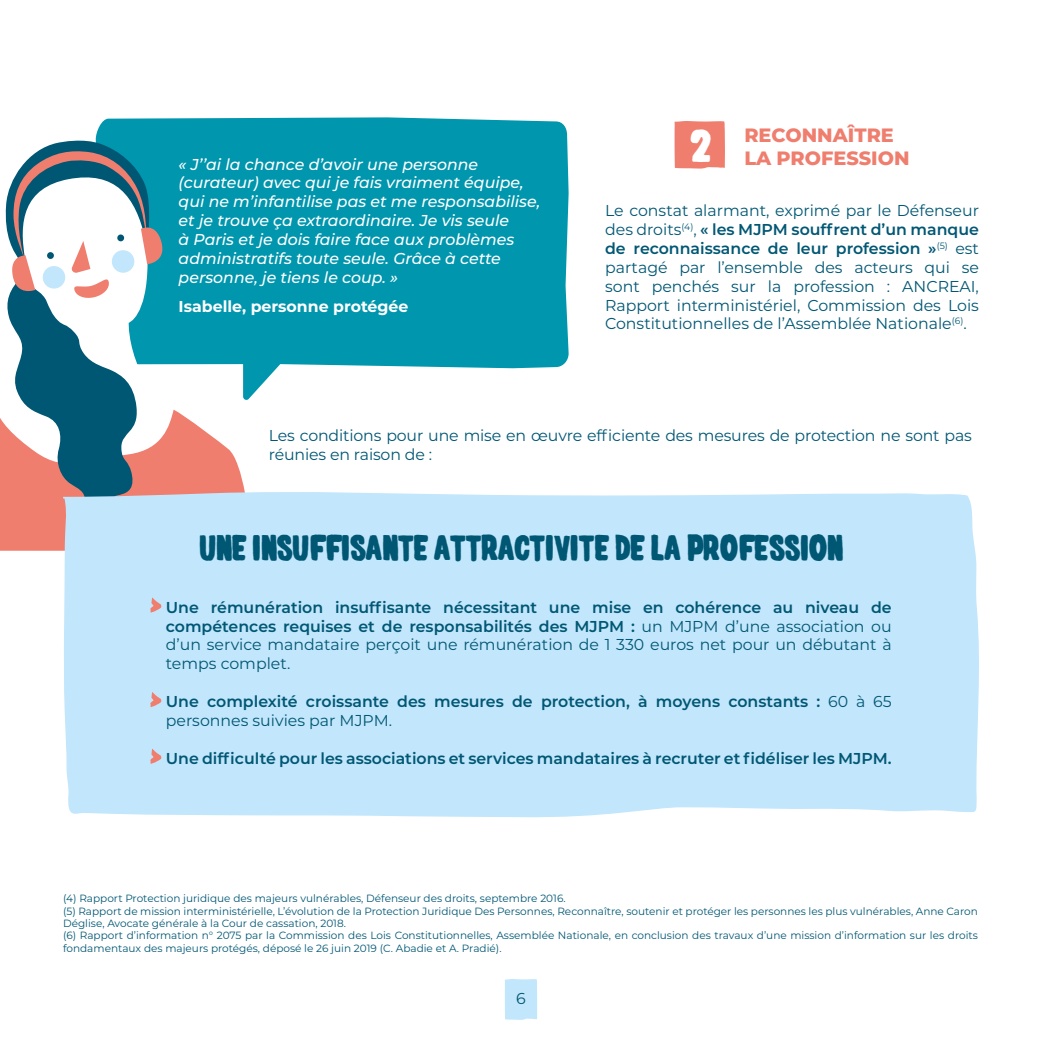
<style>
.page{position:relative;width:1042px;height:1042px;background:#fff}
.page>*{position:absolute;margin:0;border:0;box-sizing:border-box;transform-origin:0 0}
.t1{font:33.25px "elph chubba";letter-spacing:-.01em;color:#005774}
.t2{font:800 19.25px/23.1px "Montserrat";color:#ef7e6e}
.t3{font:600 15.75px/18.9px "Montserrat";color:#005774;text-align:justify}
.t4{font:15.75px/18.9px "Montserrat";letter-spacing:-.01em;color:#005774;text-align:justify}
.t5{font:italic 500 15.75px/18.9px "Montserrat";color:#fff}
.t6{font:700 15.75px "Montserrat";color:#fff}
.t7{font:10.5px/12.2px "Montserrat";color:#005774}
.s1{font-family:"elph chubba";font-weight:400;font-size:42.35px;color:#fff}
.s2{font-weight:600}
.s3{font-weight:400}
</style>
<div class="page">
<svg style="left:505px;top:979px;width:32px;height:41px"></svg>
<svg style="left:96px;top:117px;width:472px;height:277px;background:#1aa0b6"></svg>
<svg style="left:0;top:138px;width:253px;height:413px"></svg>
<div style="left:63px;top:490px;width:916px;height:328px;background:#c2e6fb"></div>
<svg style="left:150px;top:597px;width:11px;height:16px"></svg>
<svg style="left:150px;top:692px;width:11px;height:15px"></svg>
<svg style="left:150px;top:749px;width:11px;height:15px"></svg>
<svg style="left:674px;top:121px;width:51px;height:48px;background:#ef8374"></svg>
<p class="t5" style="left:179px;top:154px;width:363px">« J’’ai la chance d’avoir une personne (curateur) avec qui je fais vraiment équipe, qui ne m’infantilise pas et me responsabilise, et je trouve ça extraordinaire. Je vis seule<br>à Paris et je dois faire face aux problèmes administratifs toute seule. Grâce à cette personne, je tiens le coup. »</p>
<h3 class="t6" style="left:179px;top:295px;width:231px">Isabelle, personne protégée</h3>
<h2 class="t2" style="left:744px;top:122px;width:167px;text-indent:-55px"><span class="s1">2</span> RECONNAÎTRE<br>LA PROFESSION</h2>
<p class="t4" style="left:605px;top:200px;width:375px">Le constat alarmant, exprimé par le Défenseur des droits<sup>(4)</sup>, <span class="s2">« les MJPM souffrent d’un manque de reconnaissance de leur profession »</span><sup>(5)</sup> est partagé par l’ensemble des acteurs qui se sont penchés sur la profession : ANCREAI, Rapport interministériel, Commission des Lois Constitutionnelles de l’Assemblée Nationale<sup>(6)</sup>.</p>
<h3 class="t4" style="left:269px;top:426px;width:704px">Les conditions pour une mise en œuvre efficiente des mesures de protection ne sont pas réunies en raison de :</h3>
<h1 class="t1" style="left:199px;top:534px;width:645px">UNE INSUFFISANTE ATTRACTIVITE DE LA PROFESSION</h1>
<p class="t3" style="left:166px;top:597px;width:727px">Une rémunération insuffisante nécessitant une mise en cohérence au niveau de compétences requises et de responsabilités des MJPM : <span class="s3">un MJPM d’une association ou d’un service mandataire perçoit une rémunération de 1 330 euros net pour un débutant à temps complet.</span></p>
<h3 class="t3" style="left:166px;top:691px;width:727px">Une complexité croissante des mesures de protection, à moyens constants : <span class="s3">60 à 65 personnes suivies par MJPM.</span></h3>
<h3 class="t3" style="left:166px;top:748px;width:727px">Une difficulté pour les associations et services mandataires à recruter et fidéliser les MJPM.</h3>
<p class="t7" style="left:63px;top:892px;width:916px">(4) Rapport Protection juridique des majeurs vulnérables, Défenseur des droits, septembre 2016.<br>(5) Rapport de mission interministérielle, L’évolution de la Protection Juridique Des Personnes, Reconnaître, soutenir et protéger les personnes les plus vulnérables, Anne Caron Déglise, Avocate générale à la Cour de cassation, 2018.<br>(6) Rapport d’information n° 2075 par la Commission des Lois Constitutionnelles, Assemblée Nationale, en conclusion des travaux d’une mission d’information sur les droits fondamentaux des majeurs protégés, déposé le 26 juin 2019 (C. Abadie et A. Pradié).</p>
<h3 class="t4" style="left:516px;top:988px;width:11px">6</h3>
</div>
